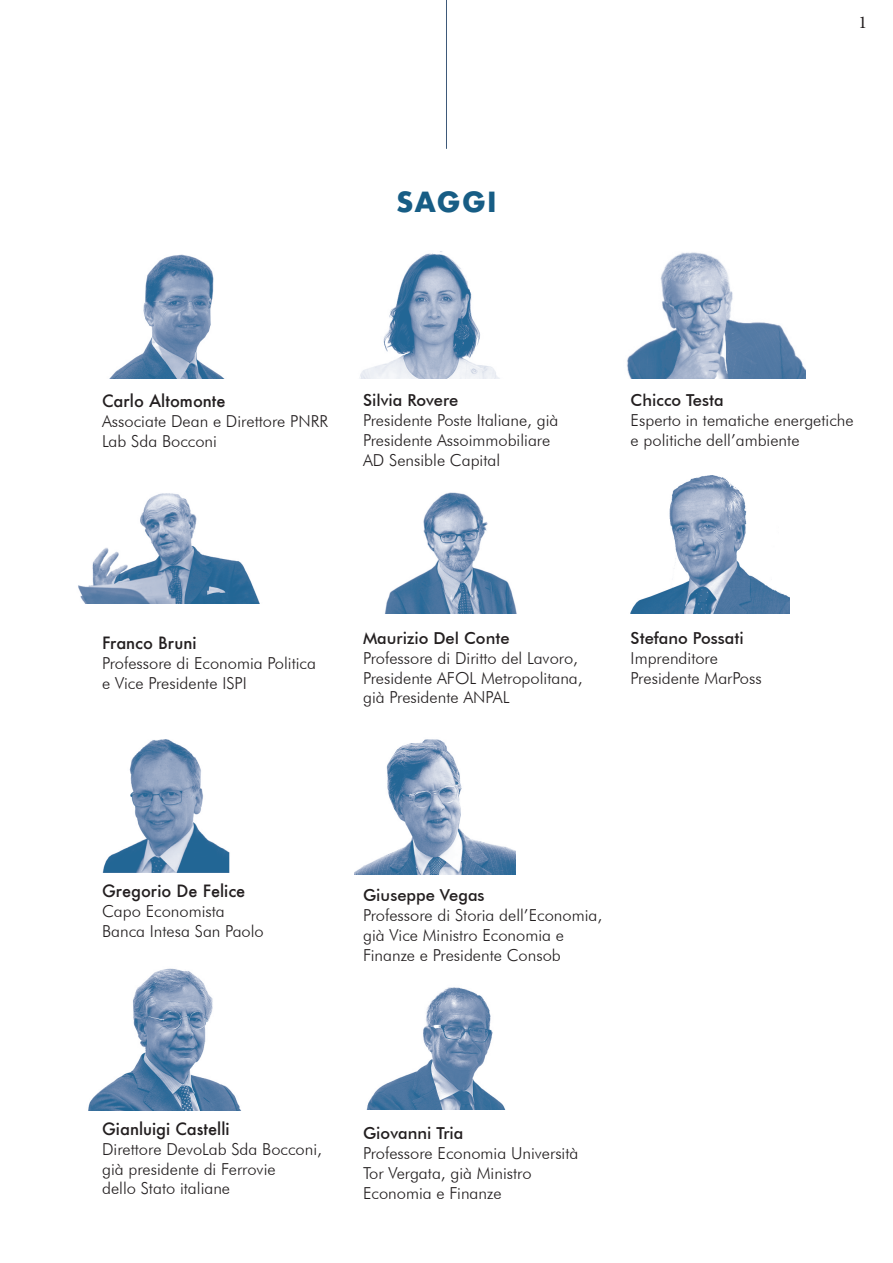
<style>
.page{position:relative;width:893px;height:1263px;background:#fff}
.page>*{position:absolute;margin:0;border:0;box-sizing:border-box;transform-origin:0 0}
.t1{font:700 27px "Futura";letter-spacing:.045em;color:#175d85}
.t2{font:18px "Minion Pro";color:#231f20}
.t3{font:300 16.5px/19.8px "Futura BT";color:#231f20}
.t4{font:500 16.5px "Futura BT";color:#231f20}
.t5{font:500 16.5px "Futura";color:#231f20}
</style>
<div class="page">
<hr style="left:446px;top:0;width:1px;height:149px;background:#3e5979">
<img style="left:627px;top:252px;width:178px;height:126px">
<img style="left:78px;top:493px;width:182px;height:111px">
<img style="left:109px;top:254px;width:116px;height:125px">
<img style="left:355px;top:739px;width:161px;height:135px">
<img style="left:384px;top:492px;width:133px;height:122px">
<img style="left:102px;top:739px;width:128px;height:133px">
<img style="left:366px;top:987px;width:140px;height:123px">
<img style="left:360px;top:251px;width:140px;height:128px">
<img style="left:88px;top:968px;width:153px;height:142px">
<img style="left:630px;top:476px;width:159px;height:138px">
<p class="t1" style="left:396px;top:182px;width:102px">SAGGI</p>
<p class="t2" style="left:858px;top:10px;width:10px">1</p>
<p class="t5" style="left:102px;top:390px;width:125px">Carlo Altomonte</p>
<p class="t3" style="left:102px;top:411px;width:228px">Associate Dean e Direttore PNRR</p>
<p class="t3" style="left:102px;top:431px;width:116px">Lab Sda Bocconi</p>
<p class="t4" style="left:363px;top:390px;width:97px">Silvia Rovere</p>
<p class="t3" style="left:363px;top:410px;width:197px">Presidente Poste Italiane, già</p>
<p class="t3" style="left:363px;top:430px;width:189px">Presidente Assoimmobiliare</p>
<p class="t3" style="left:363px;top:450px;width:139px">AD Sensible Capital</p>
<p class="t4" style="left:631px;top:390px;width:95px">Chicco Testa</p>
<p class="t3" style="left:631px;top:410px;width:225px">Esperto in tematiche energetiche</p>
<p class="t3" style="left:631px;top:430px;width:170px">e politiche dell’ambiente</p>
<p class="t5" style="left:102px;top:632px;width:96px">Franco Bruni</p>
<p class="t3" style="left:102px;top:653px;width:215px">Professore di Economia Politica</p>
<p class="t3" style="left:102px;top:673px;width:146px">e Vice Presidente ISPI</p>
<p class="t4" style="left:363px;top:628px;width:148px">Maurizio Del Conte</p>
<p class="t3" style="left:363px;top:648px;width:216px">Professore di Diritto del Lavoro,</p>
<p class="t3" style="left:363px;top:668px;width:221px">Presidente AFOL Metropolitana,</p>
<p class="t3" style="left:363px;top:687px;width:148px">già Presidente ANPAL</p>
<p class="t4" style="left:631px;top:628px;width:115px">Stefano Possati</p>
<p class="t3" style="left:631px;top:648px;width:89px">Imprenditore</p>
<p class="t3" style="left:631px;top:668px;width:133px">Presidente MarPoss</p>
<p class="t5" style="left:102px;top:880px;width:145px">Gregorio De Felice</p>
<p class="t3" style="left:102px;top:901px;width:124px">Capo Economista</p>
<p class="t3" style="left:102px;top:921px;width:163px">Banca Intesa San Paolo</p>
<p class="t4" style="left:363px;top:885px;width:123px">Giuseppe Vegas</p>
<p class="t3" style="left:363px;top:905px;width:241px">Professore di Storia dell’Economia, già Vice Ministro Economia e</p>
<p class="t3" style="left:363px;top:945px;width:199px">Finanze e Presidente Consob</p>
<p class="t5" style="left:102px;top:1117px;width:129px">Gianluigi Castelli</p>
<p class="t3" style="left:102px;top:1139px;width:221px">Direttore DevoLab Sda Bocconi, già presidente di Ferrovie</p>
<p class="t3" style="left:102px;top:1178px;width:130px">dello Stato italiane</p>
<p class="t4" style="left:363px;top:1123px;width:102px">Giovanni Tria</p>
<p class="t3" style="left:363px;top:1143px;width:217px">Professore Economia Università</p>
<p class="t3" style="left:363px;top:1163px;width:170px">Tor Vergata, già Ministro</p>
<p class="t3" style="left:363px;top:1182px;width:140px">Economia e Finanze</p>
</div>
